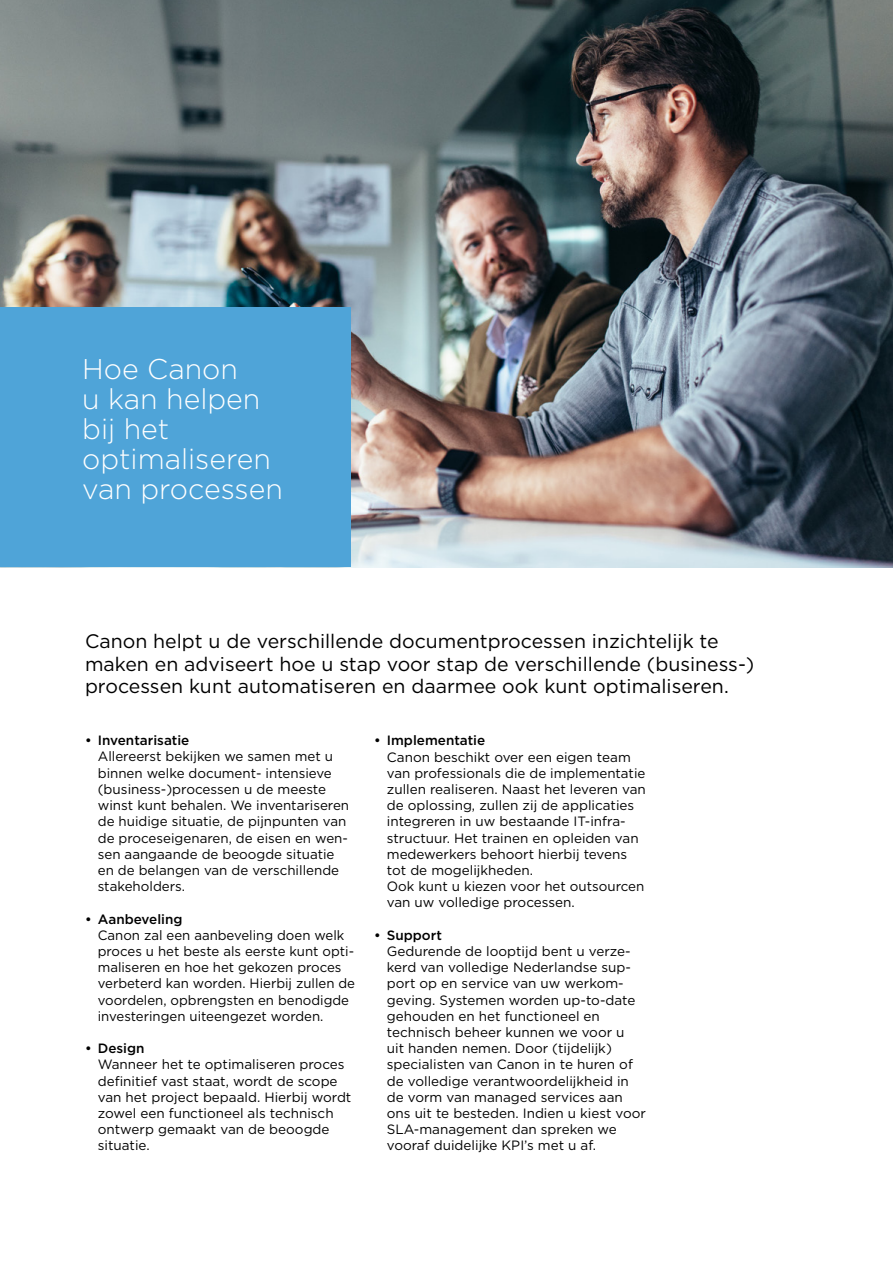
<style>
.page{position:relative;width:893px;height:1263px;background:#fff}
.page>*{position:absolute;margin:0;border:0;box-sizing:border-box;transform-origin:0 0}
.t1{font:300 28.5px/30px "Gotham";color:#fff}
.t2{font:19.5px/22.5px "Gotham";color:#000}
.t3{font:13.5px/16.2px "Gotham";color:#000}
.t4{font:500 13.5px "Gotham";color:#000}
</style>
<div class="page">
<img style="left:0;top:0;width:893px;height:567px">
<div style="left:0;top:308px;width:351px;height:259px;background:#4fa4d8"></div>
<h1 class="t1" style="left:82px;top:353px;width:202px">Hoe Canon<br>u kan helpen bij het optimaliseren van processen</h1>
<h2 class="t2" style="left:85px;top:629px;width:671px">Canon helpt u de verschillende documentprocessen inzichtelijk te maken en adviseert hoe u stap voor stap de verschillende (business-) processen kunt automatiseren en daarmee ook kunt optimaliseren.</h2>
<p class="t4" style="left:85px;top:732px;width:106px">• Inventarisatie</p>
<p class="t3" style="left:98px;top:748px;width:253px">Allereerst bekijken we samen met u binnen welke document- intensieve (business-)processen u de meeste winst kunt behalen. We inventariseren de huidige situatie, de pijnpunten van de proceseigenaren, de eisen en wen&shy;sen aangaande de beoogde situatie en de belangen van de verschillende stakeholders.</p>
<p class="t4" style="left:85px;top:910px;width:99px">• Aanbeveling</p>
<p class="t3" style="left:98px;top:926px;width:259px">Canon zal een aanbeveling doen welk proces u het beste als eerste kunt opti&shy;maliseren en hoe het gekozen proces verbeterd kan worden. Hierbij zullen de voordelen, opbrengsten en benodigde investeringen uiteengezet worden.</p>
<p class="t4" style="left:85px;top:1039px;width:61px">• Design</p>
<p class="t3" style="left:98px;top:1056px;width:255px">Wanneer het te optimaliseren proces definitief vast staat, wordt de scope van het project bepaald. Hierbij wordt zowel een functioneel als technisch ontwerp gemaakt van de beoogde situatie.</p>
<p class="t4" style="left:374px;top:732px;width:113px">• Implementatie</p>
<p class="t3" style="left:387px;top:748px;width:261px">Canon beschikt over een eigen team van professionals die de implementatie zullen realiseren. Naast het leveren van de oplossing, zullen zij de applicaties integreren in uw bestaande IT-infra&shy;structuur. Het trainen en opleiden van medewerkers behoort hierbij tevens tot de mogelijkheden.<br>Ook kunt u kiezen voor het outsourcen van uw volledige processen.</p>
<p class="t4" style="left:374px;top:926px;width:69px">• Support</p>
<p class="t3" style="left:387px;top:943px;width:261px">Gedurende de looptijd bent u verze&shy;kerd van volledige Nederlandse sup&shy;port op en service van uw werkom&shy;geving. Systemen worden up-to-date gehouden en het functioneel en technisch beheer kunnen we voor u<br>uit handen nemen. Door (tijdelijk) specialisten van Canon in te huren of de volledige verantwoordelijkheid in de vorm van managed services aan ons uit te besteden. Indien u kiest voor SLA-management dan spreken we vooraf duidelijke KPI’s met u af.</p>
</div>
